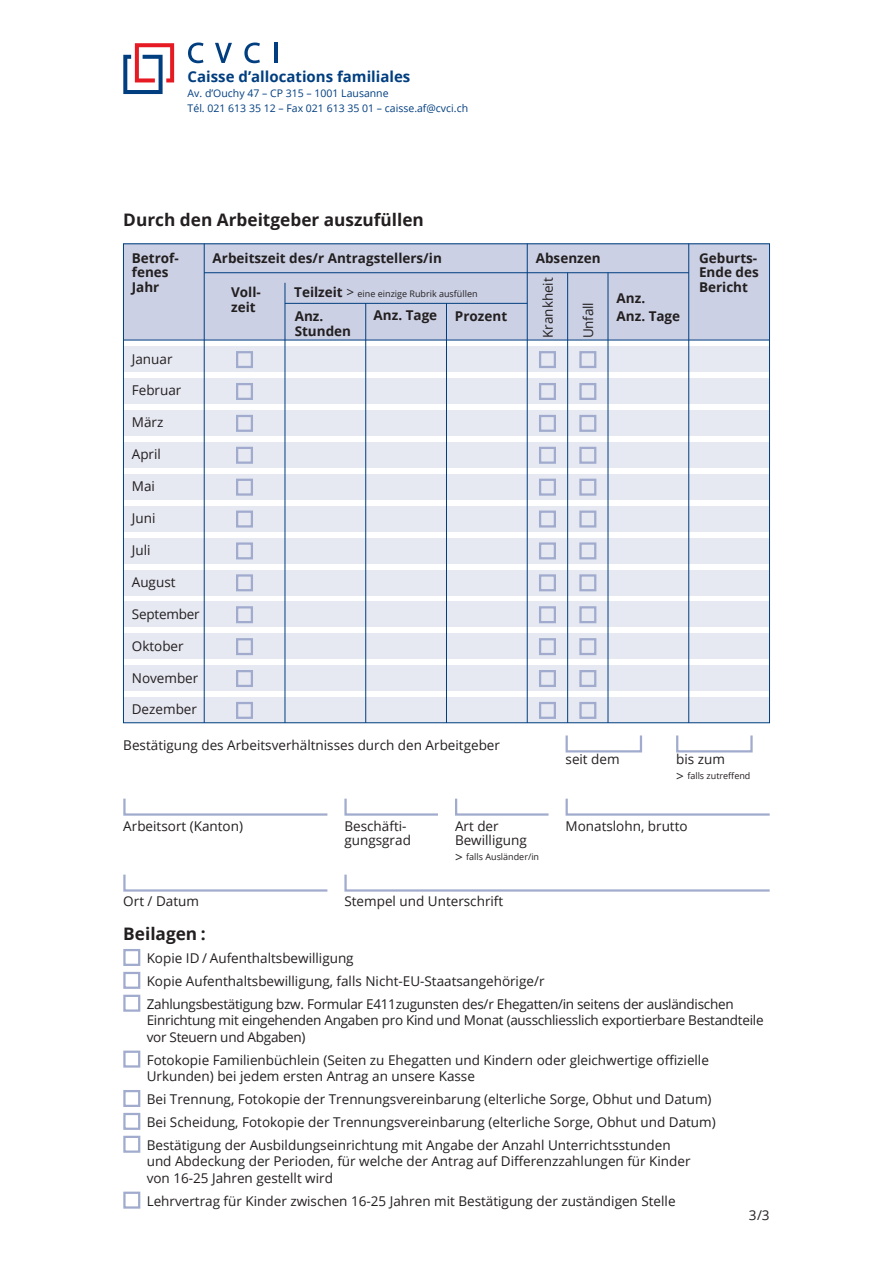
<style>
.page{position:relative;width:893px;height:1263px;background:#fff}
.page>*{position:absolute;margin:0;border:0;box-sizing:border-box;transform-origin:0 0}
.t1{font:700 17.25px "Open Sans";color:#231f20}
.t2{font:700 15px "Open Sans";color:#013e80}
.t3{font:13.5px/23px "Open Sans";color:#231f20}
.t4{font:700 13.5px/14.9px "Open Sans";color:#231f20}
.t5{font:13.5px/16.5px "Open Sans";letter-spacing:-.02em;color:#231f20}
.t6{font:10.5px/15px "Open Sans";color:#013e80}
.t7{font:9px "Open Sans";color:#231f20}
.s1{font-weight:700;font-size:13.5px}
.s2{font-size:13.5px}
</style>
<div class="page">
<svg style="left:188px;top:43px;width:16px;height:20px"></svg>
<svg style="left:215px;top:43px;width:17px;height:20px"></svg>
<svg style="left:244px;top:43px;width:16px;height:20px"></svg>
<hr style="left:275px;top:43px;width:3px;height:20px;background:#013e80">
<svg style="left:123px;top:43px;width:51px;height:51px"></svg>
<svg style="left:565px;top:735px;width:78px;height:18px"></svg>
<svg style="left:676px;top:735px;width:77px;height:18px"></svg>
<svg style="left:123px;top:798px;width:205px;height:18px"></svg>
<svg style="left:344px;top:798px;width:94px;height:18px"></svg>
<svg style="left:455px;top:798px;width:94px;height:18px"></svg>
<svg style="left:565px;top:798px;width:205px;height:18px"></svg>
<svg style="left:123px;top:874px;width:205px;height:18px"></svg>
<svg style="left:344px;top:874px;width:426px;height:18px"></svg>
<div style="left:123px;top:949px;width:17px;height:17px;border:2px solid #a0abcd"></div>
<div style="left:123px;top:972px;width:17px;height:17px;border:2px solid #a0abcd"></div>
<div style="left:123px;top:995px;width:17px;height:17px;border:2px solid #a0abcd"></div>
<div style="left:123px;top:1050px;width:17px;height:17px;border:2px solid #a0abcd"></div>
<div style="left:123px;top:1090px;width:17px;height:17px;border:2px solid #a0abcd"></div>
<div style="left:123px;top:1113px;width:17px;height:17px;border:2px solid #a0abcd"></div>
<div style="left:123px;top:1136px;width:17px;height:17px;border:2px solid #a0abcd"></div>
<div style="left:123px;top:1191px;width:17px;height:17px;border:2px solid #a0abcd"></div>
<svg style="left:123px;top:243px;width:647px;height:480px"></svg>
<hr style="left:123px;top:340px;width:647px;height:1px;background:#013e80">
<hr style="left:204px;top:272px;width:485px;height:1px;background:#013e80">
<hr style="left:285px;top:303px;width:242px;height:1px;background:#013e80">
<hr style="left:365px;top:303px;width:1px;height:420px;background:#013e80">
<hr style="left:285px;top:283px;width:1px;height:440px;background:#013e80">
<hr style="left:204px;top:244px;width:1px;height:479px;background:#013e80">
<hr style="left:446px;top:303px;width:1px;height:420px;background:#013e80">
<hr style="left:527px;top:244px;width:1px;height:479px;background:#013e80">
<hr style="left:567px;top:273px;width:1px;height:450px;background:#013e80">
<hr style="left:608px;top:273px;width:1px;height:450px;background:#013e80">
<hr style="left:688px;top:244px;width:1px;height:479px;background:#013e80">
<p class="t2" style="left:188px;top:66px;width:224px">Caisse d’allocations familiales</p>
<p class="t6" style="left:188px;top:86px;width:282px">Av. d’Ouchy 47 – CP 315 – 1001 Lausanne<br>Tél. 021 613 35 12 – Fax 021 613 35 01 – caisse.af@cvci.ch</p>
<p class="t1" style="left:123px;top:207px;width:302px">Durch den Arbeitgeber auszufüllen</p>
<p class="t4" style="left:132px;top:250px;width:48px">Betrof-</p>
<p class="t4" style="left:213px;top:250px;width:231px">Arbeitszeit des/r Antragstellers/in</p>
<p class="t4" style="left:536px;top:250px;width:66px">Absenzen</p>
<p class="t4" style="left:132px;top:265px;width:38px">fenes<br>Jahr</p>
<p class="t4" style="left:699px;top:250px;width:61px">Geburts-<br>Ende des</p>
<p class="t3" style="left:536px;top:338px;width:62px;rotate:-90deg">Krankheit</p>
<p class="t4" style="left:231px;top:284px;width:31px">Voll-</p>
<p class="t4" style="left:699px;top:280px;width:50px">Bericht</p>
<p class="t4" style="left:231px;top:299px;width:26px">zeit</p>
<p class="t7" style="left:294px;top:288px;width:185px"><span class="s1">Teilzeit</span> <span class="s2">&gt;</span> eine einzige Rubrik ausfüllen</p>
<p class="t4" style="left:617px;top:290px;width:30px">Anz.</p>
<p class="t3" style="left:576px;top:338px;width:37px;rotate:-90deg">Unfall</p>
<p class="t4" style="left:295px;top:308px;width:58px">Anz.<br>Stunden</p>
<p class="t4" style="left:374px;top:307px;width:65px">Anz. Tage</p>
<p class="t4" style="left:455px;top:308px;width:54px">Prozent</p>
<p class="t4" style="left:617px;top:308px;width:65px">Anz. Tage</p>
<p class="t3" style="left:132px;top:347px;width:42px">Januar</p>
<p class="t3" style="left:132px;top:379px;width:51px">Februar</p>
<p class="t3" style="left:132px;top:411px;width:33px">März</p>
<p class="t3" style="left:132px;top:442px;width:31px">April</p>
<p class="t3" style="left:132px;top:474px;width:25px">Mai</p>
<p class="t3" style="left:132px;top:506px;width:25px">Juni</p>
<p class="t3" style="left:132px;top:538px;width:20px">Juli</p>
<p class="t3" style="left:132px;top:570px;width:45px">August</p>
<p class="t3" style="left:132px;top:602px;width:69px">September</p>
<p class="t3" style="left:132px;top:634px;width:53px">Oktober</p>
<p class="t3" style="left:132px;top:666px;width:68px">November</p>
<p class="t3" style="left:132px;top:698px;width:67px">Dezember</p>
<p class="t3" style="left:123px;top:733px;width:378px">Bestätigung des Arbeitsverhältnisses durch den Arbeitgeber</p>
<p class="t3" style="left:566px;top:748px;width:56px">seit dem</p>
<p class="t3" style="left:676px;top:748px;width:50px">bis zum</p>
<p class="t7" style="left:676px;top:770px;width:76px"><span class="s2">&gt;</span> falls zutreffend</p>
<p class="t3" style="left:123px;top:814px;width:121px">Arbeitsort (Kanton)</p>
<p class="t3" style="left:344px;top:814px;width:64px">Beschäfti-</p>
<p class="t3" style="left:455px;top:814px;width:45px">Art der</p>
<p class="t3" style="left:566px;top:814px;width:124px">Monatslohn, brutto</p>
<p class="t3" style="left:344px;top:829px;width:68px">gungsgrad</p>
<p class="t3" style="left:455px;top:829px;width:73px">Bewilligung</p>
<p class="t7" style="left:455px;top:851px;width:86px"><span class="s2">&gt;</span> falls Ausländer/in</p>
<p class="t3" style="left:123px;top:890px;width:77px">Ort / Datum</p>
<p class="t3" style="left:344px;top:890px;width:160px">Stempel und Unterschrift</p>
<p class="t1" style="left:123px;top:922px;width:84px">Beilagen :</p>
<p class="t3" style="left:147px;top:946px;width:588px">Kopie ID / Aufenthaltsbewilligung<br>Kopie Aufenthaltsbewilligung, falls Nicht-EU-Staatsangehörige/r<br>Zahlungsbestätigung bzw. Formular E411zugunsten des/r Ehegatten/in seitens der ausländischen</p>
<p class="t5" style="left:147px;top:1012px;width:618px">Einrichtung mit eingehenden Angaben pro Kind und Monat (ausschliesslich exportierbare Bestandteile vor Steuern und Abgaben)</p>
<p class="t3" style="left:147px;top:1051px;width:564px;line-height:16.5px">Fotokopie Familienbüchlein (Seiten zu Ehegatten und Kindern oder gleichwertige offizielle<br>Urkunden) bei jedem ersten Antrag an unsere Kasse</p>
<p class="t3" style="left:147px;top:1087px;width:571px">Bei Trennung, Fotokopie der Trennungsvereinbarung (elterliche Sorge, Obhut und Datum)<br>Bei Scheidung, Fotokopie der Trennungsvereinbarung (elterliche Sorge, Obhut und Datum)<br>Bestätigung der Ausbildungseinrichtung mit Angabe der Anzahl Unterrichtsstunden</p>
<p class="t3" style="left:147px;top:1153px;width:545px;line-height:16.5px">und Abdeckung der Perioden, für welche der Antrag auf Differenzzahlungen für Kinder von 16-25 Jahren gestellt wird</p>
<p class="t3" style="left:147px;top:1189px;width:530px">Lehrvertrag für Kinder zwischen 16-25 Jahren mit Bestätigung der zuständigen Stelle</p>
<p class="t3" style="left:749px;top:1204px;width:22px">3/3</p>
</div>
